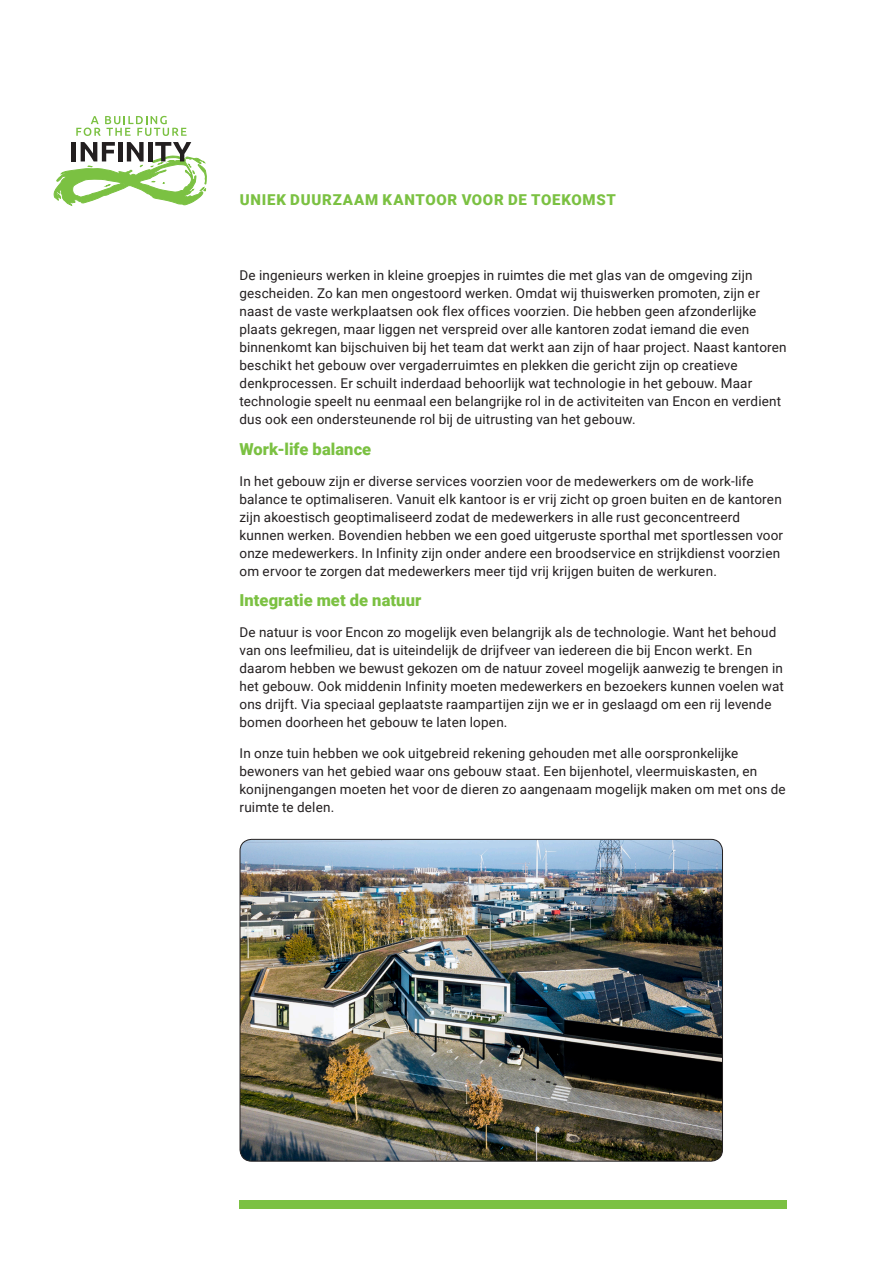
<style>
.page{position:relative;width:893px;height:1263px;background:#fff}
.page>*{position:absolute;margin:0;border:0;box-sizing:border-box;transform-origin:0 0}
.t1{font:900 16.5px "Roboto";letter-spacing:.005em;color:#7bc142}
.t2{font:900 15px "Roboto";letter-spacing:.05em;color:#7bc142}
.t3{font:13.5px/18px "Roboto";letter-spacing:.01em;color:#231f20}
</style>
<div class="page">
<svg style="left:76px;top:116px;width:111px;height:20px"></svg>
<svg style="left:54px;top:142px;width:153px;height:64px"></svg>
<div style="left:240px;top:1200px;width:547px;height:9px;background:#7bc142"></div>
<img style="left:240px;top:840px;width:482px;height:321px">
<p class="t2" style="left:240px;top:190px;width:378px">UNIEK DUURZAAM KANTOOR VOOR DE TOEKOMST</p>
<p class="t3" style="left:240px;top:266px;width:549px">De ingenieurs werken in kleine groepjes in ruimtes die met glas van de omgeving zijn gescheiden. Zo kan men ongestoord werken. Omdat wij thuiswerken promoten, zijn er naast de vaste werkplaatsen ook flex offices voorzien. Die hebben geen afzonderlijke plaats gekregen, maar liggen net verspreid over alle kantoren zodat iemand die even binnenkomt kan bijschuiven bij het team dat werkt aan zijn of haar project. Naast kantoren beschikt het gebouw over vergaderruimtes en plekken die gericht zijn op creatieve denkprocessen. Er schuilt inderdaad behoorlijk wat technologie in het gebouw. Maar technologie speelt nu eenmaal een belangrijke rol in de activiteiten van Encon en verdient dus ook een ondersteunende rol bij de uitrusting van het gebouw.</p>
<p class="t1" style="left:240px;top:437px;width:133px">Work-life balance</p>
<p class="t3" style="left:240px;top:471px;width:545px">In het gebouw zijn er diverse services voorzien voor de medewerkers om de work-life balance te optimaliseren. Vanuit elk kantoor is er vrij zicht op groen buiten en de kantoren zijn akoestisch geoptimaliseerd zodat de medewerkers in alle rust geconcentreerd kunnen werken. Bovendien hebben we een goed uitgeruste sporthal met sportlessen voor onze medewerkers. In Infinity zijn onder andere een broodservice en strijkdienst voorzien om ervoor te zorgen dat medewerkers meer tijd vrij krijgen buiten de werkuren.</p>
<p class="t1" style="left:240px;top:589px;width:183px">Integratie met de natuur</p>
<p class="t3" style="left:240px;top:623px;width:546px">De natuur is voor Encon zo mogelijk even belangrijk als de technologie. Want het behoud van ons leefmilieu, dat is uiteindelijk de drijfveer van iedereen die bij Encon werkt. En daarom hebben we bewust gekozen om de natuur zoveel mogelijk aanwezig te brengen in het gebouw. Ook middenin Infinity moeten medewerkers en bezoekers kunnen voelen wat ons drijft. Via speciaal geplaatste raampartijen zijn we er in geslaagd om een rij levende bomen doorheen het gebouw te laten lopen.</p>
<p class="t3" style="left:240px;top:744px;width:548px">In onze tuin hebben we ook uitgebreid rekening gehouden met alle oorspronkelijke bewoners van het gebied waar ons gebouw staat. Een bijenhotel, vleermuiskasten, en konijnengangen moeten het voor de dieren zo aangenaam mogelijk maken om met ons de ruimte te delen.</p>
</div>
